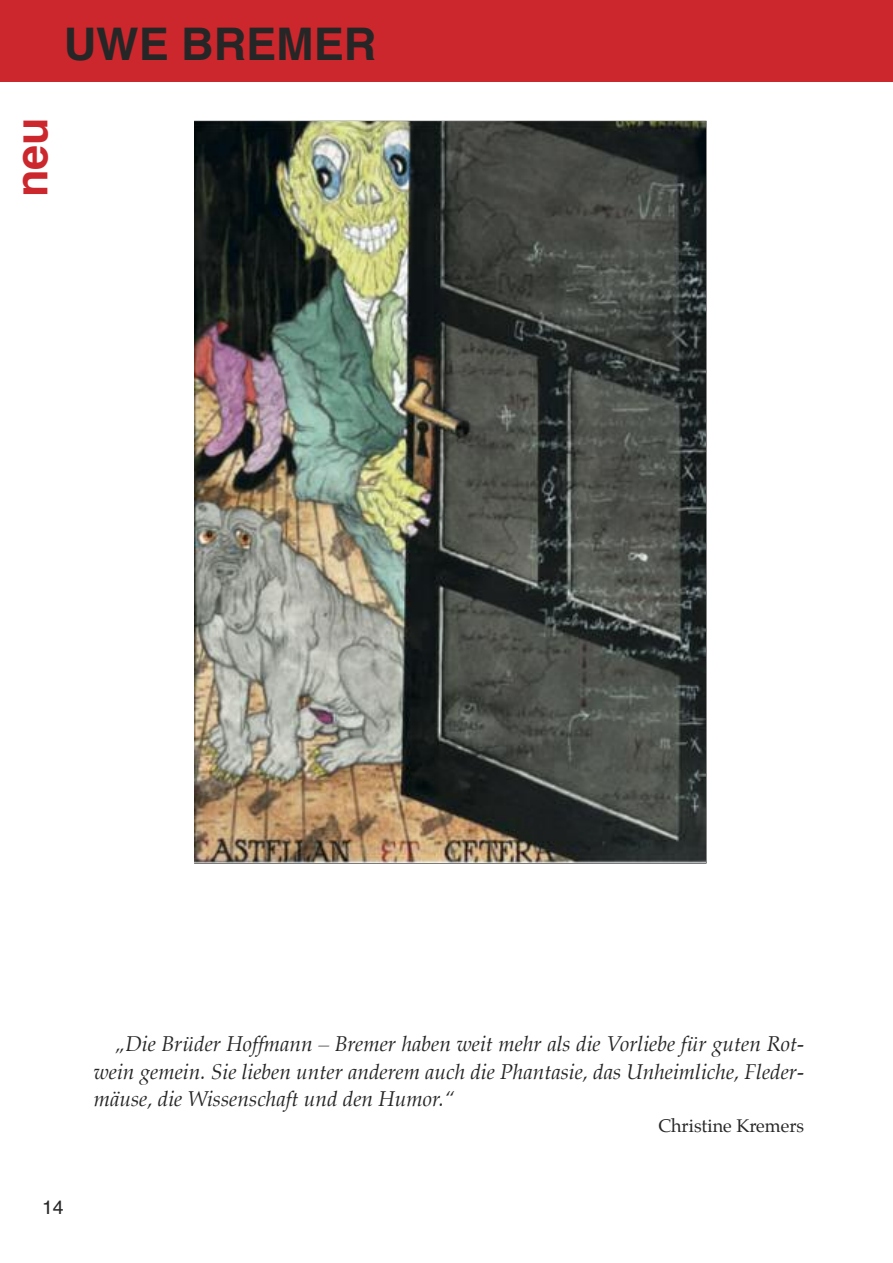
<style>
.page{position:relative;width:893px;height:1263px;background:#fff}
.page>*{position:absolute;margin:0;border:0;box-sizing:border-box;transform-origin:0 0}
.t1{font:700 45px "Helvetica";color:#272627}
.t2{font:700 45px "Helvetica";color:#cc272d}
.t3{font:italic 21px/27.8px "Palatino";color:#272627;text-align:justify}
.t4{font:19.5px "Helvetica";color:#272627}
.t5{font:18px "Palatino";color:#272627}
</style>
<div class="page">
<div style="left:0;top:0;width:893px;height:82px;background:#cc272d"></div>
<img style="left:195px;top:121px;width:511px;height:742px">
<h1 class="t1" style="left:64px;top:26px;width:314px">uWE BREMER</h1>
<h1 class="t2" style="left:13px;top:197px;width:82px;rotate:-90deg">neu</h1>
<p class="t3" style="left:94px;top:1031px;width:712px;text-indent:21px">„Die Brüder Hoffmann – Bremer haben weit mehr als die Vorliebe für guten Rot&shy;wein gemein. Sie lieben unter anderem auch die Phantasie, das Unheimliche, Fleder&shy;mäuse, die Wissenschaft und den Humor.“</p>
<p class="t5" style="left:658px;top:1117px;width:147px">Christine Kremers</p>
<p class="t4" style="left:42px;top:1199px;width:23px">14</p>
</div>
